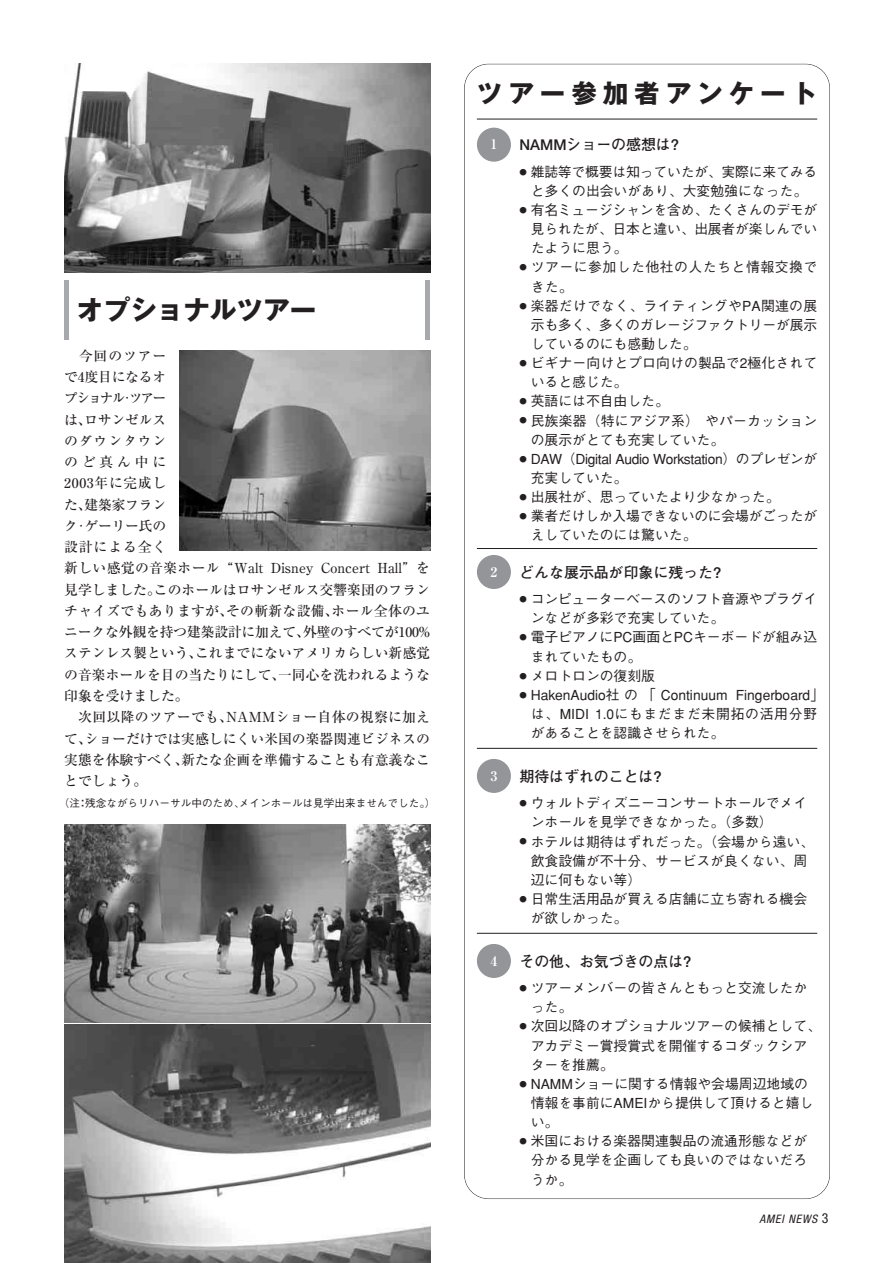
<style>
.page{position:relative;width:893px;height:1263px;background:#fff}
.page>*{position:absolute;margin:0;border:0;box-sizing:border-box;transform-origin:0 0}
.t1{font:700 26.55px "Gothic MB101";color:#231f20}
.t2{font:700 25.5px "Gothic MB101";letter-spacing:.235em;color:#231f20}
.t3{font:700 14.85px "Futo Go B101";color:#231f20}
.t4{font:500 13.8px/19.2px "Gothic BBB";color:#231f20}
.t5{font:500 13.8px/21.3px "Ryumin";color:#231f20}
.t6{font:500 13.8px/19.2px "Gothic BBB";letter-spacing:-.025em;color:#231f20}
.t7{font:500 13.8px/19.2px "Gothic BBB";letter-spacing:.04em;color:#231f20}
.t8{font:700 13.8px "Ryumin";color:#fff}
.t9{font:italic condensed 11.7px "Helvetica Neue";letter-spacing:.075em;color:#231f20}
.t10{font:500 10.65px "Gothic BBB";color:#231f20}
.s1{font-style:normal;font-size:13.8px}
</style>
<div class="page">
<div style="left:477px;top:128px;width:34px;height:34px;background:#939598;border-radius:50%"></div>
<div style="left:477px;top:555px;width:34px;height:34px;background:#939598;border-radius:50%"></div>
<div style="left:477px;top:759px;width:34px;height:34px;background:#939598;border-radius:50%"></div>
<div style="left:477px;top:944px;width:34px;height:34px;background:#939598;border-radius:50%"></div>
<hr style="left:477px;top:119px;width:340px;height:1px;background:#231f20">
<hr style="left:477px;top:548px;width:340px;height:1px;background:#231f20">
<hr style="left:477px;top:748px;width:340px;height:1px;background:#231f20">
<hr style="left:477px;top:933px;width:340px;height:1px;background:#231f20">
<hr style="left:426px;top:281px;width:4px;height:59px;background:#a8a9ad">
<hr style="left:64px;top:281px;width:4px;height:59px;background:#a8a9ad">
<img style="left:64px;top:64px;width:366px;height:208px">
<img style="left:179px;top:351px;width:251px;height:200px">
<img style="left:64px;top:1025px;width:367px;height:238px">
<img style="left:64px;top:825px;width:366px;height:198px">
<h1 class="t1" style="left:77px;top:301px;width:241px">オプショナルツアー</h1>
<p class="t5" style="left:64px;top:347px;width:367px;text-indent:15px">今回のツアー<br>で4度目になるオ<br>プショナル･ツアー<br>は、ロサンゼルス<br>のダウンタウン<br>のど真ん中に<br>2003年に完成し<br>た、建築家フラン<br>ク･ゲーリー氏の<br>設計による全く<br>新しい感覚の音楽ホール“Walt Disney Concert Hall”を見学しました。このホールはロサンゼルス交響楽団のフランチャイズでもありますが、その斬新な設備、ホール全体のユニークな外観を持つ建築設計に加えて、外壁のすべてが100%ステンレス製という、これまでにないアメリカらしい新感覚の音楽ホールを目の当たりにして、一同心を洗われるような印象を受けました。</p>
<p class="t5" style="left:64px;top:708px;width:367px;text-align:justify;text-indent:14px">次回以降のツアーでも、NAMMショー自体の視察に加えて、ショーだけでは実感しにくい米国の楽器関連ビジネスの実態を体験すべく、新たな企画を準備することも有意義なことでしょう。</p>
<p class="t10" style="left:59px;top:799px;width:378px">（注：残念ながらリハーサル中のため、メインホールは見学出来ませんでした。）</p>
<h2 class="t2" style="left:477px;top:84px;width:342px">ツアー参加者アンケート</h2>
<p class="t8" style="left:490px;top:139px;width:8px">1</p>
<p class="t3" style="left:519px;top:139px;width:161px">NAMMショーの感想は?</p>
<p class="t4" style="left:519px;top:164px;width:299px;text-align:center"><sup>●</sup> 雑誌等で概要は知っていたが、実際に来てみると多くの出会いがあり、大変勉強になった。</p>
<p class="t4" style="left:530px;top:202px;width:288px;text-align:justify;text-indent:-11px"><sup>●</sup> 有名ミュージシャンを含め、たくさんのデモが見られたが、日本と違い、出展者が楽しんでいたように思う。</p>
<p class="t7" style="left:530px;top:260px;width:288px;text-indent:-11px"><sup>●</sup> ツアーに参加した他社の人たちと情報交換できた。</p>
<p class="t4" style="left:530px;top:298px;width:288px;text-align:justify;text-indent:-11px"><sup>●</sup> 楽器だけでなく、ライティングやPA関連の展示も多く、多くのガレージファクトリーが展示しているのにも感動した。</p>
<p class="t4" style="left:530px;top:355px;width:288px;text-indent:-11px"><sup>●</sup> ビギナー向けとプロ向けの製品で2極化されていると感じた。</p>
<p class="t4" style="left:519px;top:394px;width:151px"><sup>●</sup> 英語には不自由した。</p>
<p class="t4" style="left:530px;top:413px;width:288px;text-indent:-11px"><sup>●</sup> 民族楽器（特にアジア系）やパーカッションの展示がとても充実していた。</p>
<p class="t6" style="left:530px;top:451px;width:288px;text-indent:-11px"><sup>●</sup> DAW（Digital Audio Workstation）のプレゼンが充実していた。</p>
<p class="t4" style="left:519px;top:489px;width:261px"><sup>●</sup> 出展社が、思っていたより少なかった。</p>
<p class="t4" style="left:530px;top:508px;width:288px;text-indent:-11px"><sup>●</sup> 業者だけしか入場できないのに会場がごったがえしていたのには驚いた。</p>
<p class="t8" style="left:490px;top:567px;width:8px">2</p>
<p class="t3" style="left:519px;top:566px;width:203px">どんな展示品が印象に残った?</p>
<p class="t4" style="left:530px;top:591px;width:288px;text-indent:-11px"><sup>●</sup> コンピューターベースのソフト音源やプラグインなどが多彩で充実していた。</p>
<p class="t4" style="left:530px;top:629px;width:288px;text-indent:-11px"><sup>●</sup> 電子ピアノにPC画面とPCキーボードが組み込まれていたもの。</p>
<p class="t4" style="left:519px;top:668px;width:137px"><sup>●</sup> メロトロンの復刻版</p>
<p class="t4" style="left:530px;top:687px;width:295px;text-indent:-11px"><sup>●</sup> HakenAudio社の「 Continuum Fingerboard」は、MIDI 1.0にもまだまだ未開拓の活用分野があることを認識させられた。</p>
<p class="t8" style="left:490px;top:771px;width:8px">3</p>
<p class="t3" style="left:519px;top:770px;width:144px">期待はずれのことは?</p>
<p class="t4" style="left:530px;top:795px;width:278px;text-indent:-11px"><sup>●</sup> ウォルトディズニーコンサートホールでメインホールを見学できなかった。（多数）</p>
<p class="t4" style="left:530px;top:834px;width:285px;text-indent:-11px"><sup>●</sup> ホテルは期待はずれだった。（会場から遠い、飲食設備が不十分、サービスが良くない、周辺に何もない等）</p>
<p class="t4" style="left:530px;top:891px;width:278px;text-indent:-11px"><sup>●</sup> 日常生活用品が買える店舗に立ち寄れる機会が欲しかった。</p>
<p class="t8" style="left:490px;top:956px;width:8px">4</p>
<p class="t3" style="left:519px;top:955px;width:173px">その他、お気づきの点は?</p>
<p class="t4" style="left:530px;top:980px;width:278px;text-indent:-11px"><sup>●</sup> ツアーメンバーの皆さんともっと交流したかった。</p>
<p class="t4" style="left:530px;top:1019px;width:292px;text-indent:-11px"><sup>●</sup> 次回以降のオプショナルツアーの候補として、アカデミー賞授賞式を開催するコダックシアターを推薦。</p>
<p class="t4" style="left:530px;top:1076px;width:284px;text-indent:-11px"><sup>●</sup> NAMMショーに関する情報や会場周辺地域の情報を事前にAMEIから提供して頂けると嬉しい。</p>
<p class="t4" style="left:530px;top:1133px;width:278px;text-align:justify;text-indent:-11px"><sup>●</sup> 米国における楽器関連製品の流通形態などが分かる見学を企画しても良いのではないだろうか。</p>
<p class="t9" style="left:759px;top:1215px;width:71px">AMEI NEWS <span class="s1">3</span></p>
</div>
